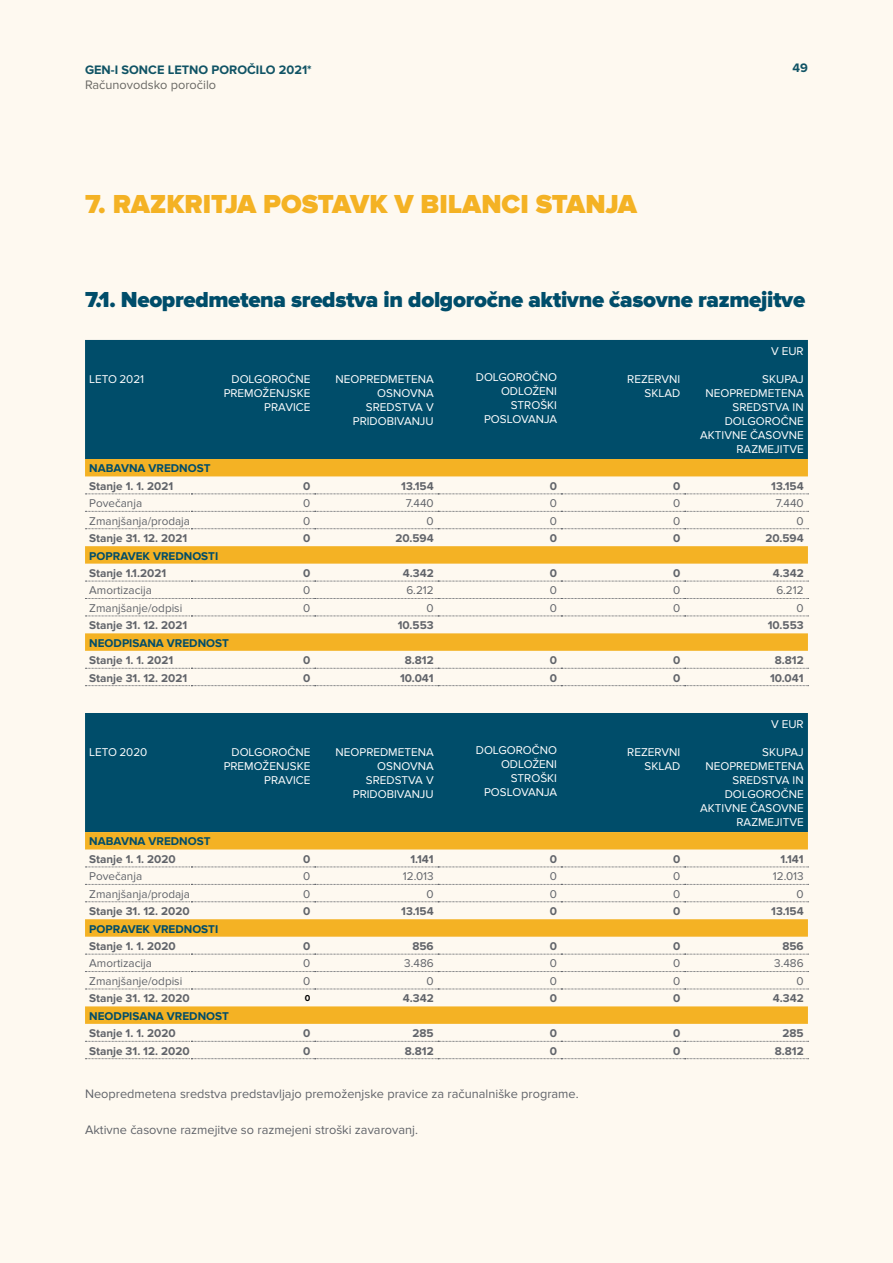
<style>
.page{position:relative;width:893px;height:1263px;background:#fef9f0}
.page>*{position:absolute;margin:0;border:0;box-sizing:border-box;transform-origin:0 0}
.t1{font:900 27px "Proxima Nova";color:#f4b224}
.t2{font:900 22.5px "Proxima Nova";letter-spacing:-.015em;color:#004d6a}
.t3{font:12.75px "Proxima Nova";color:#61646a}
.t4{font:700 12.75px "Proxima Nova";color:#004d6a}
.t5{font:11.7px/14.1px "Proxima Nova";color:#fff;text-align:right}
.t6{font:700 11.7px "Proxima Nova";color:#61646a}
.t7{font:11.7px "Proxima Nova";color:#61646a}
.t8{font:700 11.7px "Proxima Nova";color:#004d6a}
.t9{font:700 9px "Proxima Nova";color:#000}
</style>
<div class="page">
<div style="left:85px;top:340px;width:723px;height:119px;background:#004d6a"></div>
<svg style="left:85px;top:459px;width:723px;height:192px"></svg>
<svg style="left:85px;top:494px;width:724px;height:1px"></svg>
<svg style="left:85px;top:511px;width:724px;height:1px"></svg>
<svg style="left:85px;top:528px;width:724px;height:1px"></svg>
<svg style="left:85px;top:581px;width:724px;height:1px"></svg>
<svg style="left:85px;top:598px;width:724px;height:1px"></svg>
<svg style="left:85px;top:616px;width:724px;height:1px"></svg>
<svg style="left:85px;top:668px;width:724px;height:1px"></svg>
<svg style="left:85px;top:685px;width:724px;height:1px"></svg>
<div style="left:85px;top:713px;width:723px;height:119px;background:#004d6a"></div>
<svg style="left:85px;top:832px;width:723px;height:192px"></svg>
<svg style="left:85px;top:867px;width:724px;height:1px"></svg>
<svg style="left:85px;top:884px;width:724px;height:1px"></svg>
<svg style="left:85px;top:901px;width:724px;height:1px"></svg>
<svg style="left:85px;top:954px;width:724px;height:1px"></svg>
<svg style="left:85px;top:971px;width:724px;height:1px"></svg>
<svg style="left:85px;top:989px;width:724px;height:1px"></svg>
<svg style="left:85px;top:1041px;width:724px;height:1px"></svg>
<svg style="left:85px;top:1058px;width:724px;height:1px"></svg>
<p class="t4" style="left:85px;top:62px;width:228px">GEN-I SONCE LETNO POROČILO 2021*</p>
<p class="t3" style="left:85px;top:78px;width:133px">Računovodsko poročilo</p>
<h1 class="t1" style="left:85px;top:188px;width:554px">7. RAZKRITJA POSTAVK V BILANCI STANJA</h1>
<p class="t4" style="left:793px;top:61px;width:17px">49</p>
<h2 class="t2" style="left:85px;top:286px;width:722px">7.1. Neopredmetena sredstva in dolgoročne aktivne časovne razmejitve</h2>
<p class="t5" style="left:89px;top:372px;width:56px">LETO 2021</p>
<p class="t5" style="left:224px;top:372px;width:88px">DOLGOROČNE<br>PREMOŽENJSKE<br>PRAVICE</p>
<p class="t5" style="left:336px;top:372px;width:100px">NEOPREDMETENA<br>OSNOVNA<br>SREDSTVA V<br>PRIDOBIVANJU</p>
<p class="t5" style="left:476px;top:370px;width:83px">DOLGOROČNO<br>ODLOŽENI<br>STROŠKI<br>POSLOVANJA</p>
<p class="t5" style="left:627px;top:372px;width:55px">REZERVNI<br>SKLAD</p>
<p class="t5" style="left:771px;top:344px;width:34px">V EUR</p>
<p class="t5" style="left:700px;top:372px;width:105px">SKUPAJ<br>NEOPREDMETENA<br>SREDSTVA IN<br>DOLGOROČNE<br>AKTIVNE ČASOVNE<br>RAZMEJITVE</p>
<p class="t8" style="left:89px;top:462px;width:123px">NABAVNA VREDNOST</p>
<p class="t6" style="left:89px;top:479px;width:86px">Stanje 1. 1. 2021</p>
<p class="t6" style="left:303px;top:479px;width:9px">0</p>
<p class="t6" style="left:401px;top:479px;width:34px">13.154</p>
<p class="t6" style="left:550px;top:479px;width:9px">0</p>
<p class="t6" style="left:673px;top:479px;width:9px">0</p>
<p class="t6" style="left:771px;top:479px;width:34px">13.154</p>
<p class="t7" style="left:89px;top:497px;width:54px">Povečanja</p>
<p class="t7" style="left:303px;top:497px;width:9px">0</p>
<p class="t7" style="left:406px;top:497px;width:29px">7.440</p>
<p class="t7" style="left:550px;top:497px;width:9px">0</p>
<p class="t7" style="left:673px;top:497px;width:9px">0</p>
<p class="t7" style="left:776px;top:497px;width:29px">7.440</p>
<p class="t7" style="left:89px;top:514px;width:102px">Zmanjšanja/prodaja</p>
<p class="t7" style="left:303px;top:514px;width:9px">0</p>
<p class="t7" style="left:427px;top:514px;width:9px">0</p>
<p class="t7" style="left:550px;top:514px;width:9px">0</p>
<p class="t7" style="left:673px;top:514px;width:9px">0</p>
<p class="t7" style="left:796px;top:514px;width:9px">0</p>
<p class="t6" style="left:89px;top:532px;width:99px">Stanje 31. 12. 2021</p>
<p class="t6" style="left:303px;top:532px;width:9px">0</p>
<p class="t6" style="left:395px;top:532px;width:40px">20.594</p>
<p class="t6" style="left:550px;top:532px;width:9px">0</p>
<p class="t6" style="left:673px;top:532px;width:9px">0</p>
<p class="t6" style="left:765px;top:532px;width:40px">20.594</p>
<p class="t8" style="left:89px;top:549px;width:130px">POPRAVEK VREDNOSTI</p>
<p class="t6" style="left:89px;top:566px;width:78px">Stanje 1.1.2021</p>
<p class="t6" style="left:303px;top:566px;width:9px">0</p>
<p class="t6" style="left:403px;top:566px;width:32px">4.342</p>
<p class="t6" style="left:550px;top:566px;width:9px">0</p>
<p class="t6" style="left:673px;top:566px;width:9px">0</p>
<p class="t6" style="left:773px;top:566px;width:32px">4.342</p>
<p class="t7" style="left:89px;top:584px;width:64px">Amortizacija</p>
<p class="t7" style="left:303px;top:584px;width:9px">0</p>
<p class="t7" style="left:406px;top:584px;width:29px">6.212</p>
<p class="t7" style="left:550px;top:584px;width:9px">0</p>
<p class="t7" style="left:673px;top:584px;width:9px">0</p>
<p class="t7" style="left:776px;top:584px;width:29px">6.212</p>
<p class="t7" style="left:89px;top:601px;width:95px">Zmanjšanje/odpisi</p>
<p class="t7" style="left:303px;top:601px;width:9px">0</p>
<p class="t7" style="left:427px;top:601px;width:9px">0</p>
<p class="t7" style="left:550px;top:601px;width:9px">0</p>
<p class="t7" style="left:673px;top:601px;width:9px">0</p>
<p class="t7" style="left:796px;top:601px;width:9px">0</p>
<p class="t6" style="left:89px;top:619px;width:99px">Stanje 31. 12. 2021</p>
<p class="t6" style="left:398px;top:619px;width:37px">10.553</p>
<p class="t6" style="left:768px;top:619px;width:37px">10.553</p>
<p class="t8" style="left:89px;top:636px;width:141px">NEODPISANA VREDNOST</p>
<p class="t6" style="left:89px;top:653px;width:86px">Stanje 1. 1. 2021</p>
<p class="t6" style="left:303px;top:653px;width:9px">0</p>
<p class="t6" style="left:405px;top:653px;width:31px">8.812</p>
<p class="t6" style="left:550px;top:653px;width:9px">0</p>
<p class="t6" style="left:673px;top:653px;width:9px">0</p>
<p class="t6" style="left:775px;top:653px;width:31px">8.812</p>
<p class="t6" style="left:89px;top:671px;width:99px">Stanje 31. 12. 2021</p>
<p class="t6" style="left:303px;top:671px;width:9px">0</p>
<p class="t6" style="left:400px;top:671px;width:35px">10.041</p>
<p class="t6" style="left:550px;top:671px;width:9px">0</p>
<p class="t6" style="left:673px;top:671px;width:9px">0</p>
<p class="t6" style="left:770px;top:671px;width:35px">10.041</p>
<p class="t5" style="left:89px;top:745px;width:60px">LETO 2020</p>
<p class="t5" style="left:224px;top:745px;width:88px">DOLGOROČNE<br>PREMOŽENJSKE<br>PRAVICE</p>
<p class="t5" style="left:336px;top:745px;width:100px">NEOPREDMETENA<br>OSNOVNA<br>SREDSTVA V<br>PRIDOBIVANJU</p>
<p class="t5" style="left:476px;top:743px;width:83px">DOLGOROČNO<br>ODLOŽENI<br>STROŠKI<br>POSLOVANJA</p>
<p class="t5" style="left:627px;top:745px;width:55px">REZERVNI<br>SKLAD</p>
<p class="t5" style="left:771px;top:717px;width:34px">V EUR</p>
<p class="t5" style="left:700px;top:745px;width:105px">SKUPAJ<br>NEOPREDMETENA<br>SREDSTVA IN<br>DOLGOROČNE<br>AKTIVNE ČASOVNE<br>RAZMEJITVE</p>
<p class="t8" style="left:89px;top:835px;width:123px">NABAVNA VREDNOST</p>
<p class="t6" style="left:89px;top:852px;width:88px">Stanje 1. 1. 2020</p>
<p class="t6" style="left:303px;top:852px;width:9px">0</p>
<p class="t6" style="left:410px;top:852px;width:25px">1.141</p>
<p class="t6" style="left:550px;top:852px;width:9px">0</p>
<p class="t6" style="left:673px;top:852px;width:9px">0</p>
<p class="t6" style="left:780px;top:852px;width:25px">1.141</p>
<p class="t7" style="left:89px;top:870px;width:54px">Povečanja</p>
<p class="t7" style="left:303px;top:870px;width:9px">0</p>
<p class="t7" style="left:403px;top:870px;width:32px">12.013</p>
<p class="t7" style="left:550px;top:870px;width:9px">0</p>
<p class="t7" style="left:673px;top:870px;width:9px">0</p>
<p class="t7" style="left:773px;top:870px;width:32px">12.013</p>
<p class="t7" style="left:89px;top:887px;width:102px">Zmanjšanja/prodaja</p>
<p class="t7" style="left:303px;top:887px;width:9px">0</p>
<p class="t7" style="left:427px;top:887px;width:9px">0</p>
<p class="t7" style="left:550px;top:887px;width:9px">0</p>
<p class="t7" style="left:673px;top:887px;width:9px">0</p>
<p class="t7" style="left:796px;top:887px;width:9px">0</p>
<p class="t6" style="left:89px;top:905px;width:102px">Stanje 31. 12. 2020</p>
<p class="t6" style="left:303px;top:905px;width:9px">0</p>
<p class="t6" style="left:401px;top:905px;width:34px">13.154</p>
<p class="t6" style="left:550px;top:905px;width:9px">0</p>
<p class="t6" style="left:673px;top:905px;width:9px">0</p>
<p class="t6" style="left:771px;top:905px;width:34px">13.154</p>
<p class="t8" style="left:89px;top:922px;width:130px">POPRAVEK VREDNOSTI</p>
<p class="t6" style="left:89px;top:939px;width:88px">Stanje 1. 1. 2020</p>
<p class="t6" style="left:303px;top:939px;width:9px">0</p>
<p class="t6" style="left:412px;top:939px;width:23px">856</p>
<p class="t6" style="left:550px;top:939px;width:9px">0</p>
<p class="t6" style="left:673px;top:939px;width:9px">0</p>
<p class="t6" style="left:782px;top:939px;width:23px">856</p>
<p class="t7" style="left:89px;top:957px;width:64px">Amortizacija</p>
<p class="t7" style="left:303px;top:957px;width:9px">0</p>
<p class="t7" style="left:404px;top:957px;width:31px">3.486</p>
<p class="t7" style="left:550px;top:957px;width:9px">0</p>
<p class="t7" style="left:673px;top:957px;width:9px">0</p>
<p class="t7" style="left:774px;top:957px;width:31px">3.486</p>
<p class="t7" style="left:89px;top:974px;width:95px">Zmanjšanje/odpisi</p>
<p class="t7" style="left:303px;top:974px;width:9px">0</p>
<p class="t7" style="left:427px;top:974px;width:9px">0</p>
<p class="t7" style="left:550px;top:974px;width:9px">0</p>
<p class="t7" style="left:673px;top:974px;width:9px">0</p>
<p class="t7" style="left:796px;top:974px;width:9px">0</p>
<p class="t6" style="left:89px;top:992px;width:102px">Stanje 31. 12. 2020</p>
<p class="t9" style="left:305px;top:993px;width:7px">0</p>
<p class="t6" style="left:403px;top:992px;width:32px">4.342</p>
<p class="t6" style="left:550px;top:992px;width:9px">0</p>
<p class="t6" style="left:673px;top:992px;width:9px">0</p>
<p class="t6" style="left:773px;top:992px;width:32px">4.342</p>
<p class="t8" style="left:89px;top:1009px;width:141px">NEODPISANA VREDNOST</p>
<p class="t6" style="left:89px;top:1026px;width:88px">Stanje 1. 1. 2020</p>
<p class="t6" style="left:303px;top:1026px;width:9px">0</p>
<p class="t6" style="left:412px;top:1026px;width:23px">285</p>
<p class="t6" style="left:550px;top:1026px;width:9px">0</p>
<p class="t6" style="left:673px;top:1026px;width:9px">0</p>
<p class="t6" style="left:782px;top:1026px;width:23px">285</p>
<p class="t6" style="left:89px;top:1044px;width:102px">Stanje 31. 12. 2020</p>
<p class="t6" style="left:303px;top:1044px;width:9px">0</p>
<p class="t6" style="left:405px;top:1044px;width:31px">8.812</p>
<p class="t6" style="left:550px;top:1044px;width:9px">0</p>
<p class="t6" style="left:673px;top:1044px;width:9px">0</p>
<p class="t6" style="left:775px;top:1044px;width:31px">8.812</p>
<p class="t3" style="left:85px;top:1086px;width:495px">Neopredmetena sredstva predstavljajo premoženjske pravice za računalniške programe.</p>
<p class="t3" style="left:85px;top:1122px;width:334px">Aktivne časovne razmejitve so razmejeni stroški zavarovanj.</p>
</div>
